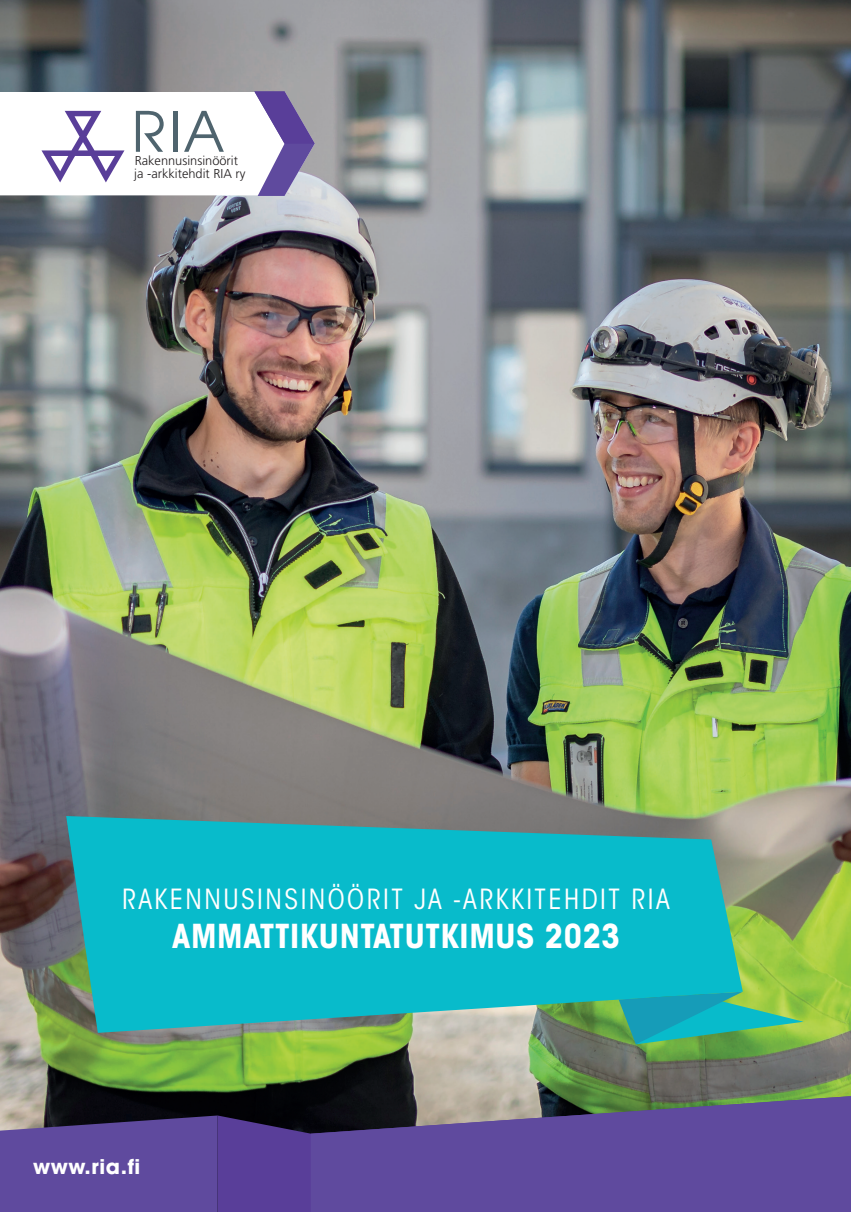
<style>
.page{position:relative;width:851px;height:1212px;background:#fff}
.page>*{position:absolute;margin:0;border:0;box-sizing:border-box;transform-origin:0 0}
.t1{font:700 condensed 32.85px "ITC Avant Garde Std";letter-spacing:.02em;color:#fff}
.t2{font:condensed 27.6px "ITC Avant Garde Std";letter-spacing:.09em;color:#fff}
.t3{font:700 20.1px "ITC Avant Garde Std";letter-spacing:.03em;color:#fff}
.t4{font:300 12.75px/12.8px "Frutiger LT Std";color:#231f20}
</style>
<div class="page">
<img style="left:0;top:0;width:850px;height:1115px">
<svg style="left:0;top:91px;width:315px;height:105px"></svg>
<svg style="left:0;top:1115px;width:217px;height:97px;background:#5d4996"></svg>
<svg style="left:217px;top:1096px;width:94px;height:116px;background:#432f74"></svg>
<svg style="left:311px;top:1096px;width:539px;height:116px;background:#5d4d90"></svg>
<svg style="left:618px;top:992px;width:185px;height:52px;background:#65ba67"></svg>
<svg style="left:66px;top:816px;width:676px;height:217px;background:#1cb3bd"></svg>
<p class="t4" style="left:134px;top:155px;width:113px">Rakennusinsinöörit ja -arkkitehdit RIA ry</p>
<p class="t2" style="left:122px;top:882px;width:549px">RAKENNUSINSINÖÖRIT JA -ARKKITEHDIT RIA</p>
<p class="t1" style="left:172px;top:915px;width:449px">AMMATTIKUNTATUTKIMUS 2023</p>
<p class="t3" style="left:33px;top:1153px;width:109px">www.ria.fi</p>
</div>
